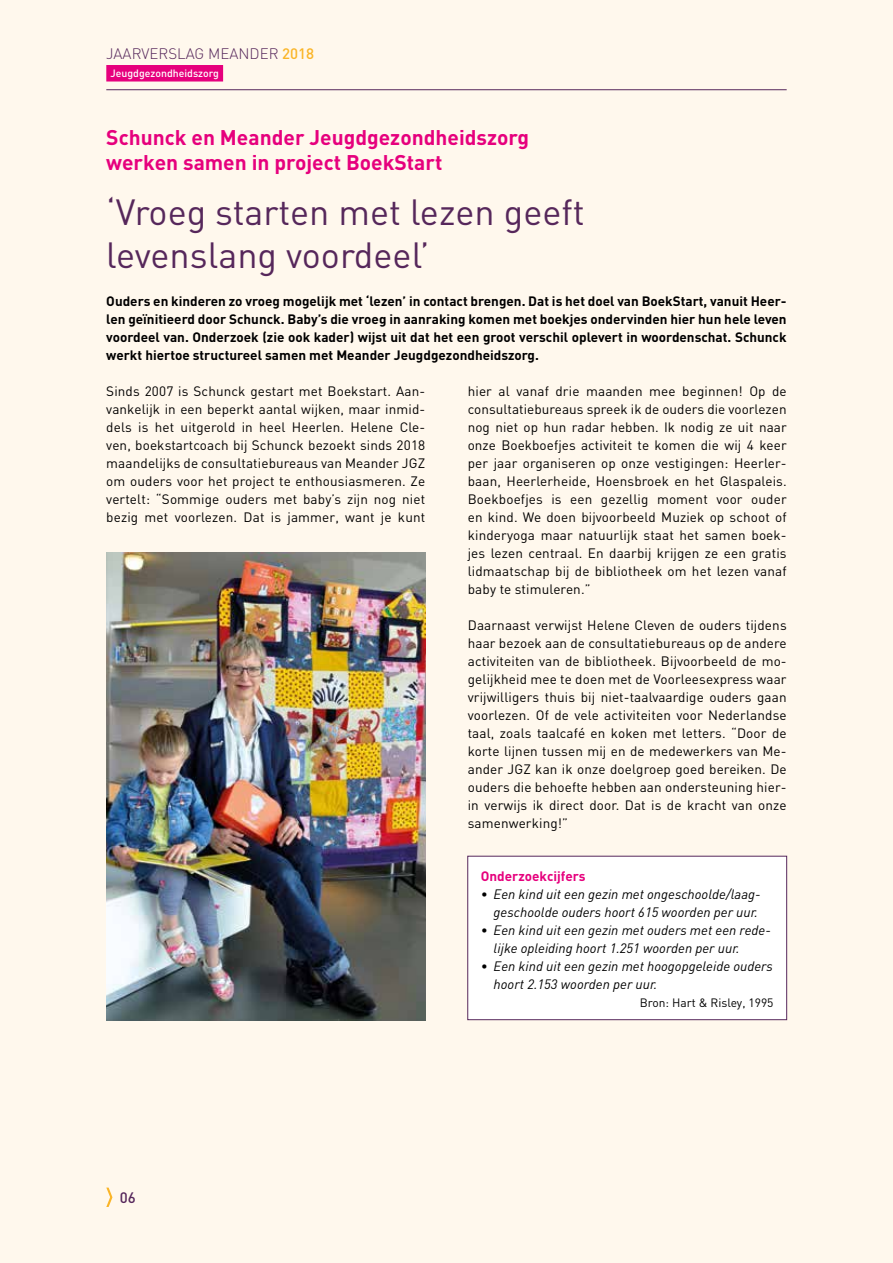
<style>
.page{position:relative;width:893px;height:1263px;background:#fff8ed}
.page>*{position:absolute;margin:0;border:0;box-sizing:border-box;transform-origin:0 0}
.t1{font:36px/43.2px "DIN";color:#56275b}
.t2{font:700 21px/25.2px "DIN";color:#e6007d}
.t3{font:300 15px "DIN";color:#56275b}
.t4{font:500 15px "DIN";color:#56275b}
.t5{font:13.5px/18px "DIN";letter-spacing:.01em;color:#000;text-align:justify}
.t6{font:700 13.5px/18px "DIN";color:#000;text-align:justify}
.t7{font:italic 13.5px/18px "DIN";color:#000}
.t8{font:700 13.5px "DIN";color:#e6007d}
.t9{font:12px "DIN";color:#000}
.t10{font:500 10.5px "DIN";color:#fff}
.s1{font-weight:500;color:#fab528}
</style>
<div class="page">
<svg style="left:106px;top:1187px;width:6px;height:20px"></svg>
<hr style="left:106px;top:89px;width:681px;height:1px;background:#56275b">
<div style="left:106px;top:65px;width:117px;height:17px;background:#e6007d"></div>
<div style="left:468px;top:856px;width:319px;height:164px;background:#fff"></div>
<div style="left:467px;top:856px;width:320px;height:164px;border:1px solid #56275b"></div>
<img style="left:106px;top:552px;width:319px;height:468px">
<p class="t3" style="left:106px;top:44px;width:209px">JAARVERSLAG MEANDER <span class="s1">2018</span></p>
<p class="t10" style="left:111px;top:67px;width:110px">Jeugdgezondheidszorg</p>
<h2 class="t2" style="left:106px;top:124px;width:424px">Schunck en Meander Jeugdgezondheidszorg werken samen in project BoekStart</h2>
<h1 class="t1" style="left:106px;top:190px;width:480px">‘Vroeg starten met lezen geeft levenslang voordeel’</h1>
<p class="t6" style="left:106px;top:291px;width:682px">Ouders en kinderen zo vroeg mogelijk met ‘lezen’ in contact brengen. Dat is het doel van BoekStart, vanuit Heer&shy;len geïnitieerd door Schunck. Baby’s die vroeg in aanraking komen met boekjes ondervinden hier hun hele leven voordeel van. Onderzoek (zie ook kader) wijst uit dat het een groot verschil oplevert in woordenschat. Schunck werkt hiertoe structureel samen met Meander Jeugdgezondheidszorg.</p>
<p class="t5" style="left:106px;top:382px;width:320px">Sinds 2007 is Schunck gestart met Boekstart. Aan&shy;vankelijk in een beperkt aantal wijken, maar inmid&shy;dels is het uitgerold in heel Heerlen. Helene Cle&shy;ven, boekstartcoach bij Schunck bezoekt sinds 2018 maandelijks de consultatiebureaus van Meander JGZ om ouders voor het project te enthousiasmeren. Ze vertelt: “Sommige ouders met baby’s zijn nog niet bezig met voorlezen. Dat is jammer, want je kunt</p>
<p class="t5" style="left:468px;top:382px;width:320px">hier al vanaf drie maanden mee beginnen! Op de consultatiebureaus spreek ik de ouders die voorlezen nog niet op hun radar hebben. Ik nodig ze uit naar onze Boekboefjes activiteit te komen die wij 4 keer per jaar organiseren op onze vestigingen: Heerler&shy;baan, Heerlerheide, Hoensbroek en het Glaspaleis.<br>Boekboefjes is een gezellig moment voor ouder en kind. We doen bijvoorbeeld Muziek op schoot of kinderyoga maar natuurlijk staat het samen boek&shy;jes lezen centraal. En daarbij krijgen ze een gratis lidmaatschap bij de bibliotheek om het lezen vanaf baby te stimuleren.”</p>
<p class="t5" style="left:468px;top:616px;width:320px">Daarnaast verwijst Helene Cleven de ouders tijdens haar bezoek aan de consultatiebureaus op de andere activiteiten van de bibliotheek. Bijvoorbeeld de mo&shy;gelijkheid mee te doen met de Voorleesexpress waar vrijwilligers thuis bij niet-taalvaardige ouders gaan voorlezen. Of de vele activiteiten voor Nederlandse taal, zoals taalcafé en koken met letters. “Door de korte lijnen tussen mij en de medewerkers van Me&shy;ander JGZ kan ik onze doelgroep goed bereiken. De ouders die behoefte hebben aan ondersteuning hier&shy;in verwijs ik direct door. Dat is de kracht van onze samenwerking!”</p>
<p class="t4" style="left:120px;top:1188px;width:17px">06</p>
<p class="t8" style="left:481px;top:867px;width:106px">Onderzoekcijfers</p>
<p class="t7" style="left:481px;top:884px;width:281px;text-align:right">• Een kind uit een gezin met ongeschoolde/laag&shy;geschoolde ouders hoort 615 woorden per uur.</p>
<p class="t7" style="left:494px;top:920px;width:279px;text-indent:-13px">• Een kind uit een gezin met ouders met een rede&shy;lijke opleiding hoort 1.251 woorden per uur.</p>
<p class="t7" style="left:494px;top:956px;width:281px;text-indent:-13px">• Een kind uit een gezin met hoogopgeleide ouders hoort 2.153 woorden per uur.</p>
<p class="t9" style="left:640px;top:995px;width:135px">Bron: Hart &amp; Risley, 1995</p>
</div>
